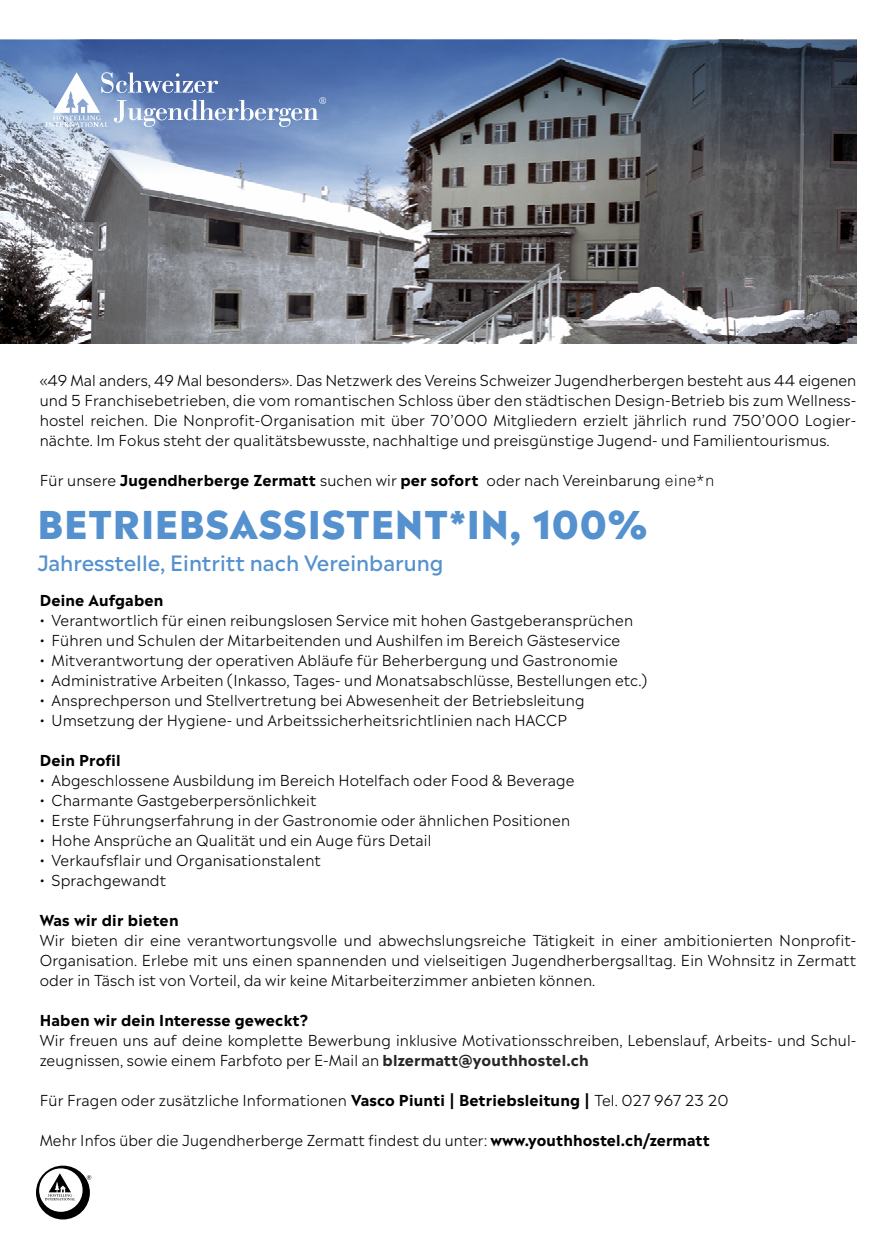
<style>
.page{position:relative;width:896px;height:1236px;background:#fff}
.page>*{position:absolute;margin:0;border:0;box-sizing:border-box;transform-origin:0 0}
.Headline_19_Pt{font:800 38px "Madera";letter-spacing:.015em;color:#5491ce}
.Headline_19_Pt-2{font:500 21px "Madera";color:#5491ce}
.t1{font:300 15px/20px "Madera";letter-spacing:.01em;color:#000;text-align:justify}
.t2{font:700 15px "Madera";letter-spacing:.01em;color:#000}
.s1{font-weight:700}
.s2{font-family:"Akkurat";font-size:16px}
.s3{font-weight:700;color:#272726}
</style>
<div class="page">
<img style="left:0;top:174px;width:856px;height:170px">
<svg style="left:0;top:40px;width:856px;height:134px;background:#5d6e8a"></svg>
<svg style="left:46px;top:72px;width:280px;height:55px;background:#8199c5"></svg>
<div style="left:36px;top:1166px;width:54px;height:53px;background:#000;border-radius:50%"></div>
<div style="left:39px;top:1168px;width:44px;height:44px;background:#fff;border-radius:50%"></div>
<svg style="left:45px;top:1173px;width:30px;height:27px"></svg>
<svg style="left:87px;top:1175px;width:4px;height:5px"></svg>
<p class="t1" style="left:40px;top:369px;width:818px">«49 Mal anders, 49 Mal besonders». Das Netzwerk des Vereins Schweizer Jugendherbergen besteht aus 44 eigenen und 5 Franchisebetrieben, die vom romantischen Schloss über den städtischen Design-Betrieb bis zum Wellness&shy;hostel reichen. Die Nonprofit-Organisation mit über 70’000 Mitgliedern erzielt jährlich rund 750’000 Logier&shy;nächte. Im Fokus steht der qualitätsbewusste, nachhaltige und preisgünstige Jugend- und Familientourismus.</p>
<p class="t1" style="left:40px;top:469px;width:676px">Für unsere <span class="s1">Jugendherberge Zermatt</span> suchen wir <span class="s1">per sofort</span> oder nach Vereinbarung <span class="s2">eine*n</span></p>
<p class="Headline_19_Pt" style="left:38px;top:491px;width:612px">BETRIEBSASSISTENT*IN, 100%</p>
<p class="Headline_19_Pt-2" style="left:37px;top:544px;width:408px">Jahresstelle, Eintritt nach Vereinbarung</p>
<p class="t2" style="left:40px;top:588px;width:125px">Deine Aufgaben</p>
<p class="t1" style="left:40px;top:609px;width:595px">• Verantwortlich für einen reibungslosen Service mit hohen Gastgeberansprüchen</p>
<p class="t1" style="left:40px;top:629px;width:582px">• Führen und Schulen der Mitarbeitenden und Aushilfen im Bereich Gästeservice</p>
<p class="t1" style="left:40px;top:649px;width:579px">• Mitverantwortung der operativen Abläufe für Beherbergung und Gastronomie</p>
<p class="t1" style="left:40px;top:669px;width:609px">• Administrative Arbeiten (Inkasso, Tages- und Monatsabschlüsse, Bestellungen etc.)</p>
<p class="t1" style="left:40px;top:689px;width:546px">• Ansprechperson und Stellvertretung bei Abwesenheit der Betriebsleitung</p>
<p class="t1" style="left:40px;top:709px;width:529px">• Umsetzung der Hygiene- und Arbeitssicherheitsrichtlinien nach HACCP</p>
<p class="t2" style="left:40px;top:748px;width:82px">Dein Profil</p>
<p class="t1" style="left:40px;top:769px;width:536px">• Abgeschlossene Ausbildung im Bereich Hotelfach oder Food &amp; Beverage</p>
<p class="t1" style="left:40px;top:789px;width:278px">• Charmante Gastgeberpersönlichkeit</p>
<p class="t1" style="left:40px;top:809px;width:532px">• Erste Führungserfahrung in der Gastronomie oder ähnlichen Positionen</p>
<p class="t1" style="left:40px;top:829px;width:393px">• Hohe Ansprüche an Qualität und ein Auge fürs Detail</p>
<p class="t1" style="left:40px;top:849px;width:283px">• Verkaufsflair und Organisationstalent</p>
<p class="t1" style="left:40px;top:869px;width:128px">• Sprachgewandt</p>
<p class="t2" style="left:40px;top:908px;width:140px">Was wir dir bieten</p>
<p class="t1" style="left:40px;top:929px;width:818px">Wir bieten dir eine verantwortungsvolle und abwechslungsreiche Tätigkeit in einer ambitionierten Nonprofit-Organisation. Erlebe mit uns einen spannenden und vielseitigen Jugendherbergsalltag. Ein Wohnsitz in Zermatt oder in Täsch ist von Vorteil, da wir keine Mitarbeiterzimmer anbieten können.</p>
<p class="t2" style="left:40px;top:1008px;width:270px">Haben wir dein Interesse geweckt?</p>
<p class="t1" style="left:40px;top:1029px;width:818px">Wir freuen uns auf deine komplette Bewerbung inklusive Motivationsschreiben, Lebenslauf, Arbeits- und Schul&shy;zeugnissen, sowie einem Farbfoto per E-Mail an <span class="s3">blzermatt@youthhostel.ch</span></p>
<p class="t1" style="left:40px;top:1089px;width:690px">Für Fragen oder zusätzliche Informationen <span class="s1">Vasco Piunti | Betriebsleitung |</span> Tel. 027 967 23 20</p>
<p class="t1" style="left:40px;top:1129px;width:671px">Mehr Infos über die Jugendherberge Zermatt findest du unter: <span class="s1">www.youthhostel.ch/zermatt</span></p>
</div>
